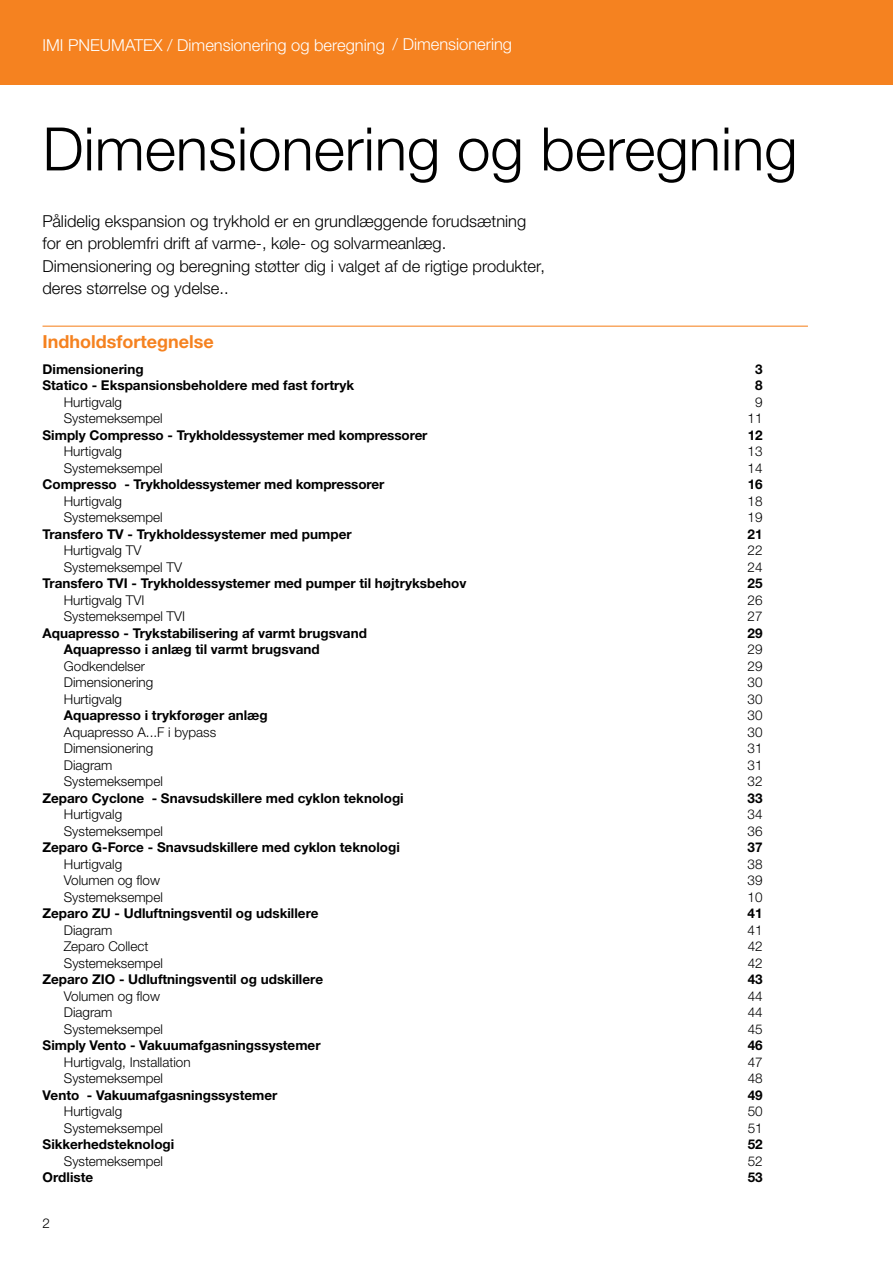
<style>
.page{position:relative;width:893px;height:1263px;background:#fff}
.page>*{position:absolute;margin:0;border:0;box-sizing:border-box;transform-origin:0 0}
.t1{font:300 60px "Helvetica Neue LTW1 G";color:#000}
.t2{font:700 18px "Helvetica Neue LTW1 G";color:#f58220}
.t3{font:300 16.5px/22.5px "Helvetica Neue LTW1 G";color:#000}
.t4{font:300 16.5px "Helvetica Neue LTW1 G";color:#fff}
.t5{font:700 13.5px "Helvetica Neue LTW1 G";color:#000}
.t6{font:300 13.5px "Helvetica Neue LTW1 G";color:#000}
</style>
<div class="page">
<div style="left:0;top:0;width:893px;height:85px;background:#f58220"></div>
<hr style="left:43px;top:326px;width:765px;height:1px;background:#f58220">
<p class="t4" style="left:43px;top:35px;width:344px">IMI PNEUMATEX / Dimensionering og beregning</p>
<p class="t4" style="left:393px;top:34px;width:121px">/ Dimensionering</p>
<h1 class="t1" style="left:43px;top:112px;width:757px">Dimensionering og beregning</h1>
<p class="t3" style="left:43px;top:210px;width:504px">Pålidelig ekspansion og trykhold er en grundlæggende forudsætning for en problemfri drift af varme-, køle- og solvarmeanlæg.<br>Dimensionering og beregning støtter dig i valget af de rigtige produkter, deres størrelse og ydelse..</p>
<h2 class="t2" style="left:43px;top:330px;width:173px">Indholdsfortegnelse</h2>
<p class="t5" style="left:43px;top:361px;width:103px">Dimensionering</p>
<p class="t5" style="left:755px;top:361px;width:9px">3</p>
<p class="t5" style="left:43px;top:377px;width:313px">Statico - Ekspansionsbeholdere med fast fortryk</p>
<p class="t5" style="left:755px;top:377px;width:9px">8</p>
<p class="t6" style="left:64px;top:394px;width:60px">Hurtigvalg</p>
<p class="t6" style="left:755px;top:394px;width:9px">9</p>
<p class="t6" style="left:64px;top:410px;width:101px">Systemeksempel</p>
<p class="t6" style="left:748px;top:410px;width:17px">11</p>
<p class="t5" style="left:43px;top:427px;width:386px">Simply Compresso - Trykholdessystemer med kompressorer</p>
<p class="t5" style="left:748px;top:427px;width:16px">12</p>
<p class="t6" style="left:64px;top:443px;width:60px">Hurtigvalg</p>
<p class="t6" style="left:748px;top:443px;width:17px">13</p>
<p class="t6" style="left:64px;top:460px;width:101px">Systemeksempel</p>
<p class="t6" style="left:748px;top:460px;width:17px">14</p>
<p class="t5" style="left:43px;top:476px;width:343px">Compresso - Trykholdessystemer med kompressorer</p>
<p class="t5" style="left:748px;top:476px;width:16px">16</p>
<p class="t6" style="left:64px;top:493px;width:60px">Hurtigvalg</p>
<p class="t6" style="left:748px;top:493px;width:17px">18</p>
<p class="t6" style="left:64px;top:509px;width:101px">Systemeksempel</p>
<p class="t6" style="left:748px;top:509px;width:17px">19</p>
<p class="t5" style="left:43px;top:526px;width:311px">Transfero TV - Trykholdessystemer med pumper</p>
<p class="t5" style="left:748px;top:526px;width:17px">21</p>
<p class="t6" style="left:64px;top:542px;width:79px">Hurtigvalg TV</p>
<p class="t6" style="left:748px;top:542px;width:17px">22</p>
<p class="t6" style="left:64px;top:559px;width:120px">Systemeksempel TV</p>
<p class="t6" style="left:748px;top:559px;width:17px">24</p>
<p class="t5" style="left:43px;top:575px;width:425px">Transfero TVI - Trykholdessystemer med pumper til højtryksbehov</p>
<p class="t5" style="left:748px;top:575px;width:17px">25</p>
<p class="t6" style="left:64px;top:592px;width:82px">Hurtigvalg TVI</p>
<p class="t6" style="left:748px;top:592px;width:17px">26</p>
<p class="t6" style="left:64px;top:608px;width:123px">Systemeksempel TVI</p>
<p class="t6" style="left:748px;top:608px;width:17px">27</p>
<p class="t5" style="left:43px;top:625px;width:326px">Aquapresso - Trykstabilisering af varmt brugsvand</p>
<p class="t5" style="left:748px;top:625px;width:17px">29</p>
<p class="t5" style="left:64px;top:641px;width:257px">Aquapresso i anlæg til varmt brugsvand</p>
<p class="t6" style="left:748px;top:641px;width:17px">29</p>
<p class="t6" style="left:64px;top:658px;width:83px">Godkendelser</p>
<p class="t6" style="left:748px;top:658px;width:17px">29</p>
<p class="t6" style="left:64px;top:674px;width:91px">Dimensionering</p>
<p class="t6" style="left:748px;top:674px;width:17px">30</p>
<p class="t6" style="left:64px;top:691px;width:60px">Hurtigvalg</p>
<p class="t6" style="left:748px;top:691px;width:17px">30</p>
<p class="t5" style="left:64px;top:707px;width:205px">Aquapresso i trykforøger anlæg</p>
<p class="t6" style="left:748px;top:707px;width:17px">30</p>
<p class="t6" style="left:64px;top:724px;width:154px">Aquapresso A...F i bypass</p>
<p class="t6" style="left:748px;top:724px;width:17px">30</p>
<p class="t6" style="left:64px;top:740px;width:91px">Dimensionering</p>
<p class="t6" style="left:748px;top:740px;width:17px">31</p>
<p class="t6" style="left:64px;top:757px;width:50px">Diagram</p>
<p class="t6" style="left:748px;top:757px;width:17px">31</p>
<p class="t6" style="left:64px;top:773px;width:101px">Systemeksempel</p>
<p class="t6" style="left:748px;top:773px;width:17px">32</p>
<p class="t5" style="left:43px;top:790px;width:363px">Zeparo Cyclone - Snavsudskillere med cyklon teknologi</p>
<p class="t5" style="left:748px;top:790px;width:17px">33</p>
<p class="t6" style="left:64px;top:806px;width:60px">Hurtigvalg</p>
<p class="t6" style="left:748px;top:806px;width:17px">34</p>
<p class="t6" style="left:64px;top:823px;width:101px">Systemeksempel</p>
<p class="t6" style="left:748px;top:823px;width:17px">36</p>
<p class="t5" style="left:43px;top:839px;width:359px">Zeparo G-Force - Snavsudskillere med cyklon teknologi</p>
<p class="t5" style="left:748px;top:839px;width:17px">37</p>
<p class="t6" style="left:64px;top:856px;width:60px">Hurtigvalg</p>
<p class="t6" style="left:748px;top:856px;width:17px">38</p>
<p class="t6" style="left:64px;top:872px;width:98px">Volumen og flow</p>
<p class="t6" style="left:748px;top:872px;width:17px">39</p>
<p class="t6" style="left:64px;top:889px;width:101px">Systemeksempel</p>
<p class="t6" style="left:748px;top:889px;width:17px">10</p>
<p class="t5" style="left:43px;top:905px;width:277px">Zeparo ZU - Udluftningsventil og udskillere</p>
<p class="t5" style="left:748px;top:905px;width:17px">41</p>
<p class="t6" style="left:64px;top:922px;width:50px">Diagram</p>
<p class="t6" style="left:748px;top:922px;width:17px">41</p>
<p class="t6" style="left:64px;top:938px;width:86px">Zeparo Collect</p>
<p class="t6" style="left:748px;top:938px;width:17px">42</p>
<p class="t6" style="left:64px;top:955px;width:101px">Systemeksempel</p>
<p class="t6" style="left:748px;top:955px;width:17px">42</p>
<p class="t5" style="left:43px;top:971px;width:282px">Zeparo ZIO - Udluftningsventil og udskillere</p>
<p class="t5" style="left:748px;top:971px;width:17px">43</p>
<p class="t6" style="left:64px;top:988px;width:98px">Volumen og flow</p>
<p class="t6" style="left:748px;top:988px;width:17px">44</p>
<p class="t6" style="left:64px;top:1004px;width:50px">Diagram</p>
<p class="t6" style="left:748px;top:1004px;width:17px">44</p>
<p class="t6" style="left:64px;top:1021px;width:101px">Systemeksempel</p>
<p class="t6" style="left:748px;top:1021px;width:17px">45</p>
<p class="t5" style="left:43px;top:1037px;width:279px">Simply Vento - Vakuumafgasningssystemer</p>
<p class="t5" style="left:748px;top:1037px;width:17px">46</p>
<p class="t6" style="left:64px;top:1054px;width:128px">Hurtigvalg, Installation</p>
<p class="t6" style="left:748px;top:1054px;width:17px">47</p>
<p class="t6" style="left:64px;top:1070px;width:101px">Systemeksempel</p>
<p class="t6" style="left:748px;top:1070px;width:17px">48</p>
<p class="t5" style="left:43px;top:1087px;width:236px">Vento - Vakuumafgasningssystemer</p>
<p class="t5" style="left:748px;top:1087px;width:17px">49</p>
<p class="t6" style="left:64px;top:1103px;width:60px">Hurtigvalg</p>
<p class="t6" style="left:748px;top:1103px;width:17px">50</p>
<p class="t6" style="left:64px;top:1120px;width:101px">Systemeksempel</p>
<p class="t6" style="left:748px;top:1120px;width:17px">51</p>
<p class="t5" style="left:43px;top:1136px;width:133px">Sikkerhedsteknologi</p>
<p class="t5" style="left:748px;top:1136px;width:17px">52</p>
<p class="t6" style="left:64px;top:1153px;width:101px">Systemeksempel</p>
<p class="t6" style="left:748px;top:1153px;width:17px">52</p>
<p class="t5" style="left:43px;top:1169px;width:52px">Ordliste</p>
<p class="t5" style="left:748px;top:1169px;width:17px">53</p>
<p class="t6" style="left:43px;top:1215px;width:9px">2</p>
</div>
